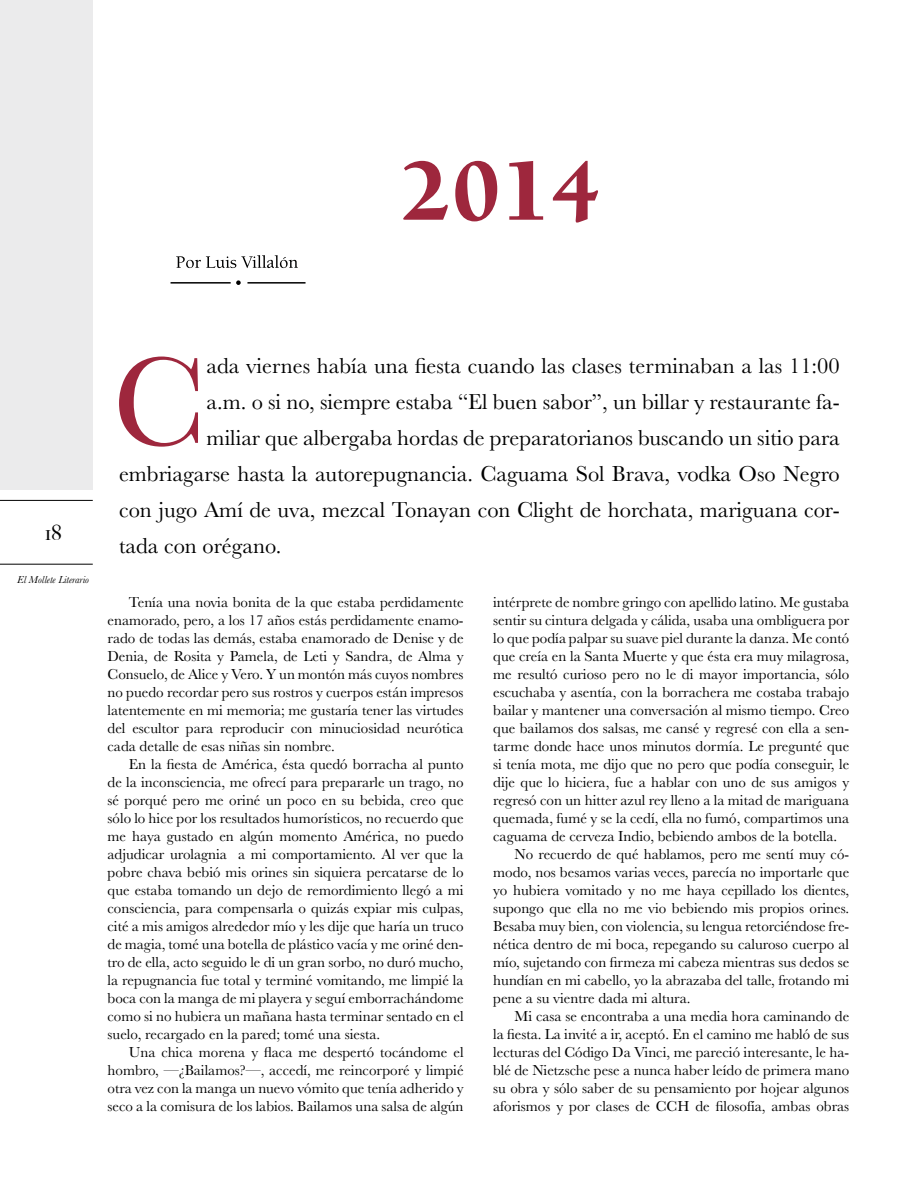
<style>
.page{position:relative;width:918px;height:1188px;background:#fff}
.page>*{position:absolute;margin:0;border:0;box-sizing:border-box;transform-origin:0 0}
.t1{font:131.25px "Baskerville";color:#9e273d}
.t2{font:900 90px "Berkeley";color:#9e273d}
.t3{font:22.5px "Baskerville";color:#000}
.t4{font:500 21px "Big Caslon";color:#000}
.t5{font:15px/18px "Baskerville";color:#000;text-align:justify}
.t6{font:italic 10.5px "Baskerville";color:#000}
</style>
<div class="page">
<div style="left:0;top:0;width:93px;height:490px;background:#ebebec"></div>
<hr style="left:0;top:564px;width:93px;height:1px;background:#000">
<hr style="left:0;top:500px;width:93px;height:1px;background:#000">
<svg style="left:176px;top:255px;width:122px;height:13px"></svg>
<hr style="left:171px;top:282px;width:60px;height:2px;background:#000">
<hr style="left:247px;top:282px;width:59px;height:2px;background:#000">
<svg style="left:236px;top:280px;width:5px;height:5px"></svg>
<h2 class="t2" style="left:401px;top:144px;width:202px">2014</h2>
<h3 class="t4" style="left:45px;top:515px;width:18px">18</h3>
<p class="t6" style="left:17px;top:573px;width:73px">El Mollete Literario</p>
<h1 class="t1" style="left:112px;top:319px;width:96px">C</h1>
<h3 class="t3" style="left:207px;top:351px;width:635px">ada viernes había una fiesta cuando las clases terminaban a las 11:00</h3>
<h3 class="t3" style="left:207px;top:387px;width:635px">a.m. o si no, siempre estaba “El buen sabor”, un billar y restaurante fa-</h3>
<h3 class="t3" style="left:207px;top:423px;width:635px">miliar que albergaba hordas de preparatorianos buscando un sitio para</h3>
<h3 class="t3" style="left:119px;top:459px;width:722px">embriagarse hasta la autorepugnancia. Caguama Sol Brava, vodka Oso Negro</h3>
<h3 class="t3" style="left:119px;top:495px;width:722px">con jugo Amí de uva, mezcal Tonayan con Clight de horchata, mariguana cor-</h3>
<h3 class="t3" style="left:119px;top:531px;width:164px">tada con orégano.</h3>
<p class="t5" style="left:108px;top:593px;width:358px;text-indent:21px">Tenía una novia bonita de la que estaba perdidamente enamorado, pero, a los 17 años estás perdidamente enamo&shy;rado de todas las demás, estaba enamorado de Denise y de Denia, de Rosita y Pamela, de Leti y Sandra, de Alma y Consuelo, de Alice y Vero. Y un montón más cuyos nombres no puedo recordar pero sus rostros y cuerpos están impresos latentemente en mi memoria; me gustaría tener las virtudes del escultor para reproducir con minuciosidad neurótica cada detalle de esas niñas sin nombre.</p>
<p class="t5" style="left:108px;top:755px;width:358px;text-indent:21px">En la fiesta de América, ésta quedó borracha al punto de la inconsciencia, me ofrecí para prepararle un trago, no sé porqué pero me oriné un poco en su bebida, creo que sólo lo hice por los resultados humorísticos, no recuerdo que me haya gustado en algún momento América, no puedo adjudicar urolagnia a mi comportamiento. Al ver que la pobre chava bebió mis orines sin siquiera percatarse de lo que estaba tomando un dejo de remordimiento llegó a mi consciencia, para compensarla o quizás expiar mis culpas, cité a mis amigos alrededor mío y les dije que haría un truco de magia, tomé una botella de plástico vacía y me oriné den&shy;tro de ella, acto seguido le di un gran sorbo, no duró mucho, la repugnancia fue total y terminé vomitando, me limpié la boca con la manga de mi playera y seguí emborrachándome como si no hubiera un mañana hasta terminar sentado en el suelo, recargado en la pared; tomé una siesta.</p>
<p class="t5" style="left:108px;top:1043px;width:358px;text-indent:21px">Una chica morena y flaca me despertó tocándome el hombro, —¿Bailamos?—, accedí, me reincorporé y limpié otra vez con la manga un nuevo vómito que tenía adherido y seco a la comisura de los labios. Bailamos una salsa de algún</p>
<p class="t5" style="left:493px;top:593px;width:358px">intérprete de nombre gringo con apellido latino. Me gustaba</p>
<p class="t5" style="left:493px;top:611px;width:358px">sentir su cintura delgada y cálida, usaba una ombliguera por</p>
<p class="t5" style="left:493px;top:629px;width:358px">lo que podía palpar su suave piel durante la danza. Me contó</p>
<p class="t5" style="left:493px;top:647px;width:358px">que creía en la Santa Muerte y que ésta era muy milagrosa,</p>
<p class="t5" style="left:493px;top:665px;width:358px">me resultó curioso pero no le di mayor importancia, sólo</p>
<p class="t5" style="left:493px;top:683px;width:358px">escuchaba y asentía, con la borrachera me costaba trabajo</p>
<p class="t5" style="left:493px;top:701px;width:358px">bailar y mantener una conversación al mismo tiempo. Creo</p>
<p class="t5" style="left:493px;top:719px;width:358px">que bailamos dos salsas, me cansé y regresé con ella a sen-</p>
<p class="t5" style="left:493px;top:737px;width:358px">tarme donde hace unos minutos dormía. Le pregunté que</p>
<p class="t5" style="left:493px;top:755px;width:358px">si tenía mota, me dijo que no pero que podía conseguir, le</p>
<p class="t5" style="left:493px;top:773px;width:358px">dije que lo hiciera, fue a hablar con uno de sus amigos y</p>
<p class="t5" style="left:493px;top:791px;width:358px">regresó con un hitter azul rey lleno a la mitad de mariguana</p>
<p class="t5" style="left:493px;top:809px;width:358px">quemada, fumé y se la cedí, ella no fumó, compartimos una</p>
<p class="t5" style="left:493px;top:827px;width:346px">caguama de cerveza Indio, bebiendo ambos de la botella.</p>
<p class="t5" style="left:514px;top:845px;width:336px">No recuerdo de qué hablamos, pero me sentí muy có-</p>
<p class="t5" style="left:493px;top:863px;width:358px">modo, nos besamos varias veces, parecía no importarle que</p>
<p class="t5" style="left:493px;top:881px;width:358px">yo hubiera vomitado y no me haya cepillado los dientes,</p>
<p class="t5" style="left:493px;top:899px;width:358px">supongo que ella no me vio bebiendo mis propios orines.</p>
<p class="t5" style="left:493px;top:917px;width:358px">Besaba muy bien, con violencia, su lengua retorciéndose fre-</p>
<p class="t5" style="left:493px;top:935px;width:358px">nética dentro de mi boca, repegando su caluroso cuerpo al</p>
<p class="t5" style="left:493px;top:953px;width:358px">mío, sujetando con firmeza mi cabeza mientras sus dedos se</p>
<p class="t5" style="left:493px;top:971px;width:358px">hundían en mi cabello, yo la abrazaba del talle, frotando mi</p>
<p class="t5" style="left:493px;top:989px;width:199px">pene a su vientre dada mi altura.</p>
<p class="t5" style="left:514px;top:1007px;width:336px">Mi casa se encontraba a una media hora caminando de</p>
<p class="t5" style="left:493px;top:1025px;width:358px">la fiesta. La invité a ir, aceptó. En el camino me habló de sus</p>
<p class="t5" style="left:493px;top:1043px;width:358px">lecturas del Código Da Vinci, me pareció interesante, le ha-</p>
<p class="t5" style="left:493px;top:1061px;width:358px">blé de Nietzsche pese a nunca haber leído de primera mano</p>
<p class="t5" style="left:493px;top:1079px;width:358px">su obra y sólo saber de su pensamiento por hojear algunos</p>
<p class="t5" style="left:493px;top:1097px;width:358px">aforismos y por clases de CCH de filosofía, ambas obras</p>
</div>
